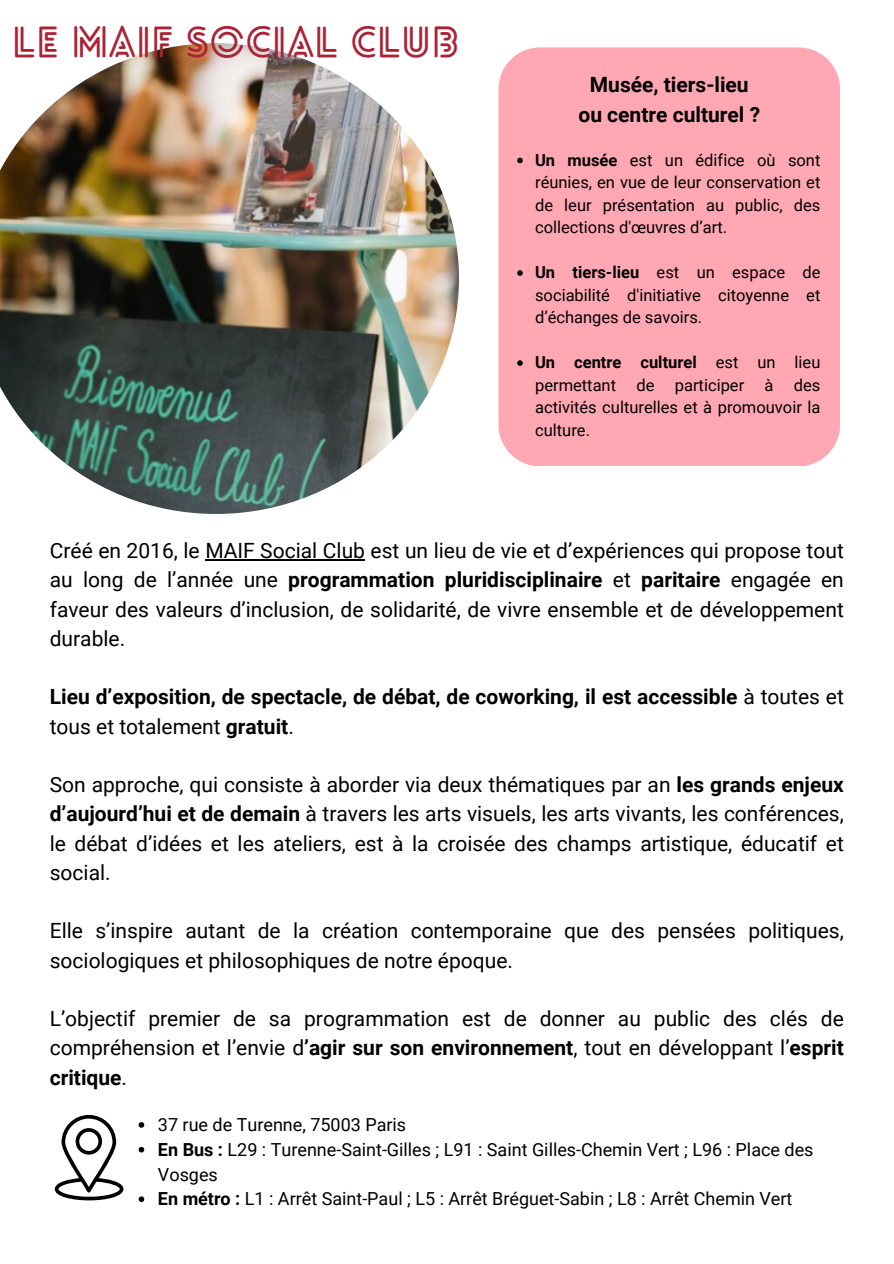
<style>
.page{position:relative;width:894px;height:1264px;background:#fff}
.page>*{position:absolute;margin:0;border:0;box-sizing:border-box;transform-origin:0 0}
.t1{font:700 42px "Lovelo Line";color:#aa2335}
.t2{font:21px/29.2px "Roboto";color:#000;text-align:justify}
.t3{font:700 21px/29.2px "Roboto";color:#000;text-align:center}
.t4{font:18px/24.8px "Roboto";color:#000}
.t5{font:16.5px/22.5px "Roboto";color:#000;text-align:justify}
.s1{font-weight:700}
.s2{font-weight:400}
</style>
<div class="page">
<img style="left:0;top:43px;width:458px;height:471px">
<svg style="left:55px;top:1114px;width:68px;height:86px"></svg>
<div style="left:498px;top:47px;width:341px;height:419px;background:#ffa7b3"></div>
<svg style="left:517px;top:158px;width:5px;height:5px"></svg>
<svg style="left:517px;top:270px;width:5px;height:6px"></svg>
<svg style="left:517px;top:360px;width:5px;height:6px"></svg>
<hr style="left:205px;top:559px;width:160px;height:1px;background:#000">
<svg style="left:139px;top:1122px;width:5px;height:5px"></svg>
<svg style="left:139px;top:1146px;width:5px;height:6px"></svg>
<svg style="left:139px;top:1196px;width:5px;height:5px"></svg>
<h1 class="t1" style="left:12px;top:25px;width:448px">LE MAIF SOCIAL CLUB</h1>
<p class="t3" style="left:578px;top:70px;width:183px">Musée, tiers-lieu ou centre culturel ?</p>
<p class="t5" style="left:535px;top:149px;width:287px"><span class="s1">Un musée</span> est un édifice où sont réunies, en vue de leur conservation et de leur présentation au public, des collections d'œuvres d’art.</p>
<p class="t5" style="left:535px;top:261px;width:287px"><span class="s1">Un tiers-lieu</span> est un espace de sociabilité d'initiative citoyenne et d’échanges de savoirs.</p>
<p class="t5" style="left:535px;top:351px;width:287px"><span class="s1">Un centre culturel</span> est un lieu permettant de participer à des activités culturelles et à promouvoir la culture.</p>
<p class="t2" style="left:50px;top:536px;width:795px">Créé en 2016, le MAIF Social Club est un lieu de vie et d’expériences qui propose tout au long de l’année une <span class="s1">programmation pluridisciplinaire</span> et <span class="s1">paritaire</span> engagée en faveur des valeurs d’inclusion, de solidarité, de vivre ensemble et de développement durable.</p>
<p class="t3" style="left:50px;top:682px;width:795px;text-align:left">Lieu d’exposition, de spectacle, de débat, de coworking, il est accessible <span class="s2">à toutes et tous et totalement</span> gratuit<span class="s2">.</span></p>
<p class="t2" style="left:50px;top:770px;width:795px">Son approche, qui consiste à aborder via deux thématiques par an <span class="s1">les grands enjeux d’aujourd’hui et de demain</span> à travers les arts visuels, les arts vivants, les conférences, le débat d’idées et les ateliers, est à la croisée des champs artistique, éducatif et social.</p>
<p class="t2" style="left:50px;top:916px;width:795px">Elle s’inspire autant de la création contemporaine que des pensées politiques, sociologiques et philosophiques de notre époque.</p>
<p class="t2" style="left:50px;top:1004px;width:795px">L’objectif premier de sa programmation est de donner au public des clés de compréhension et l’envie d<span class="s1">’agir sur son environnement</span>, tout en développant l’<span class="s1">esprit critique</span>.</p>
<p class="t4" style="left:158px;top:1112px;width:656px">37 rue de Turenne, 75003 Paris<br><span class="s1">En Bus :</span> L29 : Turenne-Saint-Gilles ; L91 : Saint Gilles-Chemin Vert ; L96 : Place des Vosges<br><span class="s1">En métro :</span> L1 : Arrêt Saint-Paul ; L5 : Arrêt Bréguet-Sabin ; L8 : Arrêt Chemin Vert</p>
</div>
